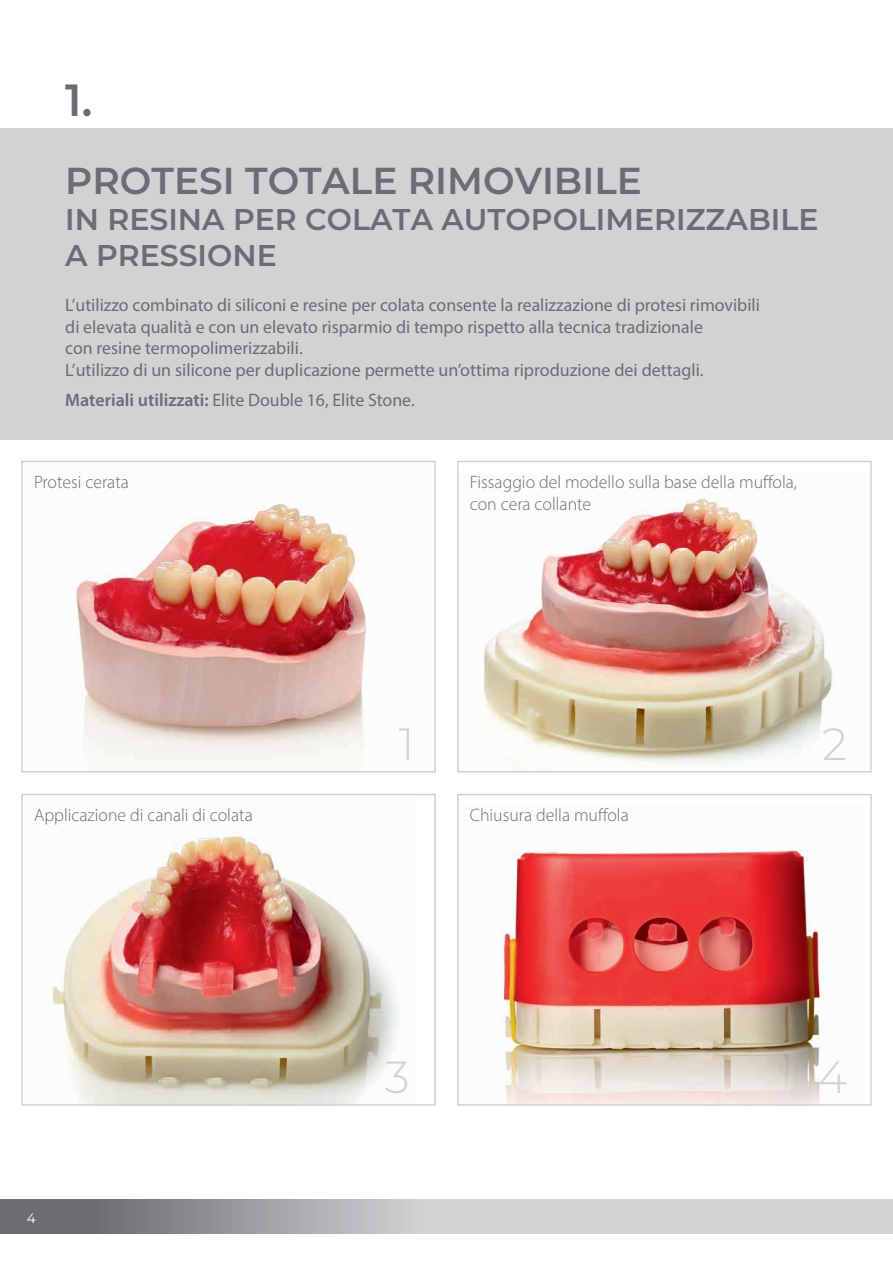
<style>
.page{position:relative;width:893px;height:1263px;background:#fff}
.page>*{position:absolute;margin:0;border:0;box-sizing:border-box;transform-origin:0 0}
.text{font:100 45px "Montserrat";color:#d1d2d4}
.page_title{font:100 45px "Montserrat";color:#6c6d70;scale:.96 1}
.page_title-2{font:100 37.5px "Montserrat";color:#6c6d70}
.page_title-3{font:100 30px "Montserrat";color:#6c6d70}
.t1{font:18px/21.6px "Myriad Pro";color:#6c6d70}
.text-2{font:300 18px "Myriad Pro";color:#6c6d70}
.t2{font:100 13.5px "Montserrat";color:#fff}
.s1{font-weight:600}
</style>
<div class="page">
<div style="left:0;top:1199px;width:62px;height:34px;background:#6c6d70"></div>
<svg style="left:64px;top:1199px;width:829px;height:34px;background:#b9babc"></svg>
<div style="left:0;top:128px;width:893px;height:311px;background:#d1d2d4"></div>
<img style="left:76px;top:503px;width:290px;height:266px">
<div style="left:21px;top:461px;width:415px;height:311px;border:2px solid #d1d2d4"></div>
<img style="left:483px;top:497px;width:350px;height:267px">
<div style="left:457px;top:461px;width:415px;height:311px;border:2px solid #d1d2d4"></div>
<img style="left:52px;top:832px;width:347px;height:271px">
<div style="left:21px;top:794px;width:415px;height:312px;border:2px solid #d1d2d4"></div>
<img style="left:501px;top:849px;width:323px;height:254px">
<div style="left:457px;top:794px;width:415px;height:312px;border:2px solid #d1d2d4"></div>
<p class="page_title" style="left:65px;top:70px;width:30px">1.</p>
<p class="page_title-2" style="left:65px;top:155px;width:578px">PROTESI TOTALE RIMOVIBILE</p>
<p class="page_title-3" style="left:65px;top:199px;width:755px">IN RESINA PER COLATA AUTOPOLIMERIZZABILE</p>
<p class="page_title-3" style="left:65px;top:235px;width:213px">A PRESSIONE</p>
<p class="t1" style="left:65px;top:294px;width:696px">L’utilizzo combinato di siliconi e resine per colata consente la realizzazione di protesi rimovibili di elevata qualità e con un elevato risparmio di tempo rispetto alla tecnica tradizionale<br>con resine termopolimerizzabili.</p>
<p class="t1" style="left:65px;top:359px;width:640px">L’utilizzo di un silicone per duplicazione permette un’ottima riproduzione dei dettagli.</p>
<p class="t1" style="left:65px;top:389px;width:351px"><span class="s1">Materiali utilizzati:</span> Elite Double 16, Elite Stone.</p>
<p class="text-2" style="left:34px;top:471px;width:96px">Protesi cerata</p>
<p class="text-2" style="left:470px;top:471px;width:329px">Fissaggio del modello sulla base della muffola,</p>
<p class="text-2" style="left:470px;top:493px;width:123px">con cera collante</p>
<p class="text" style="left:399px;top:714px;width:17px">1</p>
<p class="text" style="left:822px;top:714px;width:27px">2</p>
<p class="text-2" style="left:34px;top:804px;width:220px">Applicazione di canali di colata</p>
<p class="text-2" style="left:470px;top:804px;width:160px">Chiusura della muffola</p>
<p class="t2" style="left:27px;top:1209px;width:10px">4</p>
<p class="text" style="left:385px;top:1047px;width:26px">3</p>
<p class="text" style="left:818px;top:1047px;width:31px">4</p>
</div>
